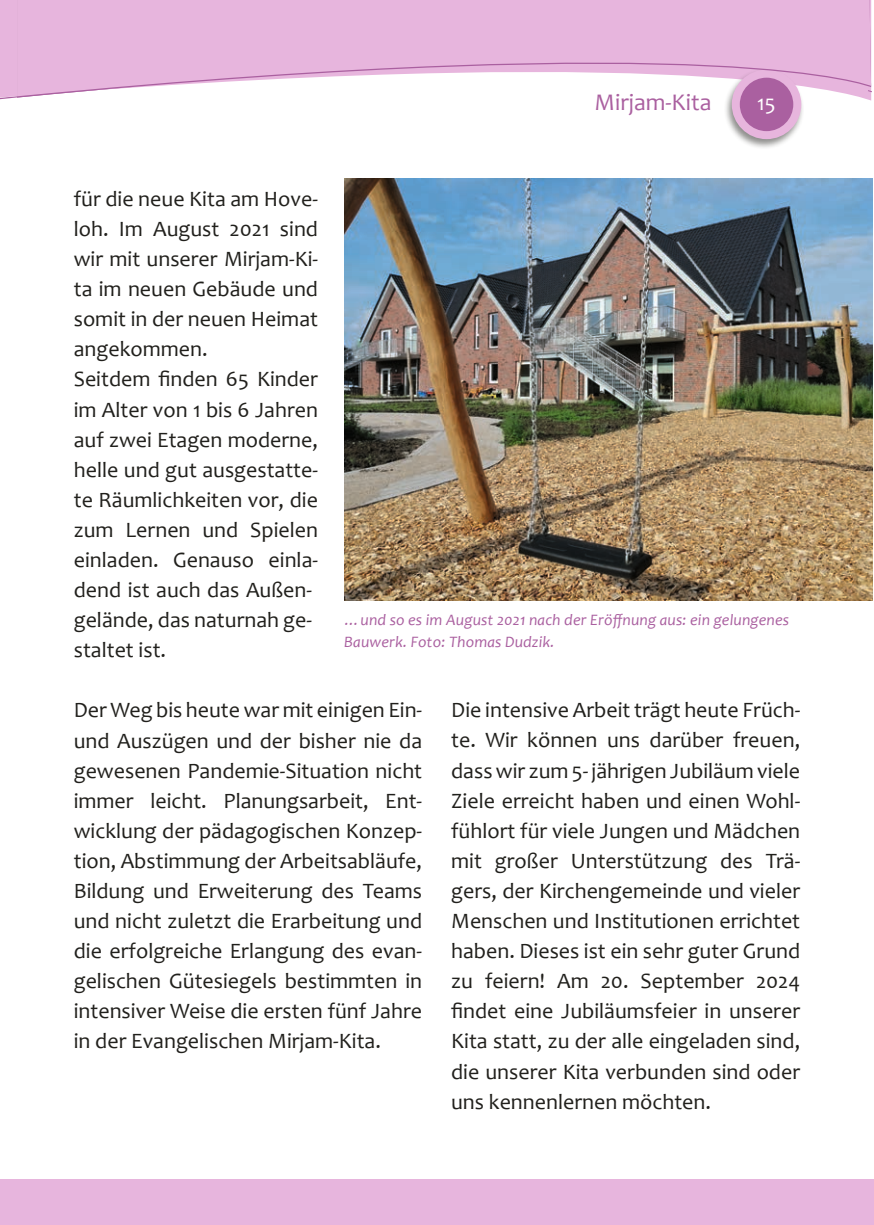
<style>
.page{position:relative;width:874px;height:1225px;background:#fff}
.page>*{position:absolute;margin:0;border:0;box-sizing:border-box;transform-origin:0 0}
.Rubrik{font:24px "Candara";color:#aa60a0}
.Standardtext{font:22px/30px "Candara";color:#21201c;text-align:justify}
.Seitenzahl{font:22px "Candara";color:#fff}
.Bildunterschrift_und_Autor{font:italic 16px/22px "Candara";letter-spacing:.01em;color:#aa60a0}
</style>
<div class="page">
<div style="left:17px;top:1179px;width:856px;height:46px;background:#e7b5dd"></div>
<div style="left:723px;top:69px;width:80px;height:81px;background:#21201c;opacity:.5"></div>
<div style="left:735px;top:74px;width:61px;height:61px;background:#aa60a0;border-radius:50%"></div>
<div style="left:731px;top:70px;width:69px;height:69px;border:8px solid #e7b5dd;border-radius:50%"></div>
<svg style="left:17px;top:0;width:853px;height:96px;fill:#e7b5dd"></svg>
<div style="left:0;top:0;width:17px;height:100px;background:#e7b5dd"></div>
<div style="left:0;top:1179px;width:17px;height:46px;background:#e7b5dd"></div>
<img style="left:344px;top:179px;width:528px;height:421px">
<p class="Rubrik" style="left:594px;top:87px;width:118px">Mirjam-Kita</p>
<p class="Seitenzahl" style="left:756px;top:89px;width:20px">15</p>
<p class="Standardtext" style="left:74px;top:183px;width:246px">für die neue Kita am Hove&shy;loh. Im August 2021 sind wir mit unserer Mirjam-Ki&shy;ta im neuen Gebäude und somit in der neuen Heimat angekommen.</p>
<p class="Standardtext" style="left:74px;top:364px;width:246px;text-align:left">Seitdem finden 65 Kinder im Alter von 1 bis 6 Jahren auf zwei Etagen moderne, helle und gut ausgestatte&shy;te Räumlichkeiten vor, die zum Lernen und Spielen einladen. Genauso einla&shy;dend ist auch das Außen&shy;gelände, das naturnah ge&shy;staltet ist.</p>
<p class="Bildunterschrift_und_Autor" style="left:344px;top:608px;width:446px">…und so es im August 2021 nach der Eröffnung aus: ein gelungenes<br>Bauwerk. Foto: Thomas Dudzik.</p>
<p class="Standardtext" style="left:74px;top:695px;width:350px">Der Weg bis heute war mit einigen Ein&shy;und Auszügen und der bisher nie da gewesenen Pandemie-Situation nicht immer leicht. Planungsarbeit, Ent&shy;wicklung der pädagogischen Konzep&shy;tion, Abstimmung der Arbeitsabläufe, Bildung und Erweiterung des Teams und nicht zuletzt die Erarbeitung und die erfolgreiche Erlangung des evan&shy;gelischen Gütesiegels bestimmten in intensiver Weise die ersten fünf Jahre in der Evangelischen Mirjam-Kita.</p>
<p class="Standardtext" style="left:451px;top:695px;width:350px">Die intensive Arbeit trägt heute Früch&shy;te. Wir können uns darüber freuen, dass wir zum 5- jährigen Jubiläum viele Ziele erreicht haben und einen Wohl&shy;fühlort für viele Jungen und Mädchen mit großer Unterstützung des Trä&shy;gers, der Kirchengemeinde und vieler Menschen und Institutionen errichtet haben. Dieses ist ein sehr guter Grund zu feiern! Am 20. September 2024 findet eine Jubiläumsfeier in unserer Kita statt, zu der alle eingeladen sind, die unserer Kita verbunden sind oder uns kennenlernen möchten.</p>
</div>
